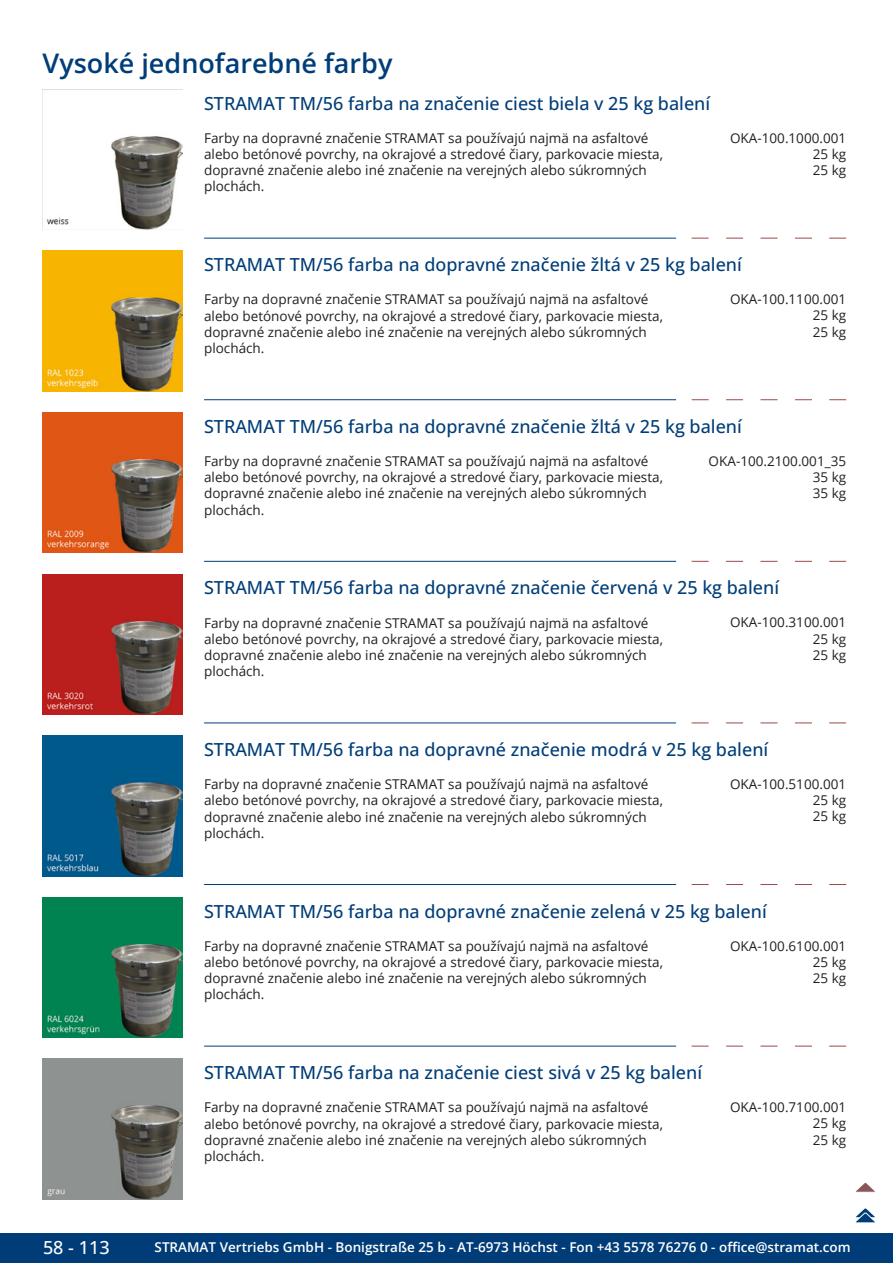
<style>
.page{position:relative;width:893px;height:1263px;background:#fff}
.page>*{position:absolute;margin:0;border:0;box-sizing:border-box;transform-origin:0 0}
.GruppeName{font:600 27px "Open Sans";color:#003d78}
.ArtikelName{font:500 18px "Open Sans";color:#003d78}
.t1{font:500 18px "Open Sans";color:#fff}
.Beschreibung{font:13.5px/16.2px "Open Sans";color:#231f20}
.ArtikelNummer{font:13.5px "Open Sans";color:#231f20}
.t2{font:600 13.5px "Open Sans";color:#fff}
</style>
<div class="page">
<div style="left:0;top:1233px;width:893px;height:30px;background:#003d78"></div>
<img style="left:43px;top:89px;width:140px;height:141px">
<img style="left:43px;top:251px;width:140px;height:140px">
<svg style="left:692px;top:238px;width:17px;height:1px"></svg>
<svg style="left:726px;top:238px;width:17px;height:1px"></svg>
<svg style="left:760px;top:238px;width:17px;height:1px"></svg>
<svg style="left:795px;top:238px;width:17px;height:1px"></svg>
<svg style="left:829px;top:238px;width:17px;height:1px"></svg>
<hr style="left:204px;top:238px;width:472px;height:1px;background:#003d78">
<img style="left:43px;top:412px;width:140px;height:141px">
<svg style="left:692px;top:399px;width:17px;height:1px"></svg>
<svg style="left:726px;top:399px;width:17px;height:1px"></svg>
<svg style="left:760px;top:399px;width:17px;height:1px"></svg>
<svg style="left:795px;top:399px;width:17px;height:1px"></svg>
<svg style="left:829px;top:399px;width:17px;height:1px"></svg>
<hr style="left:204px;top:399px;width:472px;height:1px;background:#003d78">
<img style="left:43px;top:574px;width:140px;height:140px">
<svg style="left:692px;top:561px;width:17px;height:1px"></svg>
<svg style="left:726px;top:561px;width:17px;height:1px"></svg>
<svg style="left:760px;top:561px;width:17px;height:1px"></svg>
<svg style="left:795px;top:561px;width:17px;height:1px"></svg>
<svg style="left:829px;top:561px;width:17px;height:1px"></svg>
<hr style="left:204px;top:561px;width:472px;height:1px;background:#003d78">
<img style="left:43px;top:736px;width:140px;height:140px">
<svg style="left:692px;top:723px;width:17px;height:1px"></svg>
<svg style="left:726px;top:723px;width:17px;height:1px"></svg>
<svg style="left:760px;top:723px;width:17px;height:1px"></svg>
<svg style="left:795px;top:723px;width:17px;height:1px"></svg>
<svg style="left:829px;top:723px;width:17px;height:1px"></svg>
<hr style="left:204px;top:723px;width:472px;height:1px;background:#003d78">
<img style="left:43px;top:897px;width:140px;height:140px">
<svg style="left:692px;top:884px;width:17px;height:1px"></svg>
<svg style="left:726px;top:884px;width:17px;height:1px"></svg>
<svg style="left:760px;top:884px;width:17px;height:1px"></svg>
<svg style="left:795px;top:884px;width:17px;height:1px"></svg>
<svg style="left:829px;top:884px;width:17px;height:1px"></svg>
<hr style="left:204px;top:884px;width:472px;height:1px;background:#003d78">
<img style="left:43px;top:1059px;width:140px;height:140px">
<svg style="left:692px;top:1046px;width:17px;height:1px"></svg>
<svg style="left:726px;top:1046px;width:17px;height:1px"></svg>
<svg style="left:760px;top:1046px;width:17px;height:1px"></svg>
<svg style="left:795px;top:1046px;width:17px;height:1px"></svg>
<svg style="left:829px;top:1046px;width:17px;height:1px"></svg>
<hr style="left:204px;top:1046px;width:472px;height:1px;background:#003d78">
<svg style="left:856px;top:1183px;width:19px;height:9px"></svg>
<svg style="left:855px;top:1208px;width:21px;height:15px"></svg>
<p class="GruppeName" style="left:43px;top:44px;width:352px">Vysoké jednofarebné farby</p>
<p class="ArtikelName" style="left:204px;top:91px;width:508px">STRAMAT TM/56 farba na značenie ciest biela v 25 kg balení</p>
<p class="Beschreibung" style="left:204px;top:129px;width:460px">Farby na dopravné značenie STRAMAT sa používajú najmä na asfaltové alebo betónové povrchy, na okrajové a stredové čiary, parkovacie miesta, dopravné značenie alebo iné značenie na verejných alebo súkromných plochách.</p>
<p class="ArtikelNummer" style="left:730px;top:128px;width:118px">OKA-100.1000.001</p>
<p class="ArtikelNummer" style="left:813px;top:145px;width:35px">25 kg</p>
<p class="ArtikelNummer" style="left:813px;top:161px;width:35px">25 kg</p>
<p class="ArtikelName" style="left:204px;top:252px;width:539px">STRAMAT TM/56 farba na dopravné značenie žltá v 25 kg balení</p>
<p class="Beschreibung" style="left:204px;top:291px;width:460px">Farby na dopravné značenie STRAMAT sa používajú najmä na asfaltové alebo betónové povrchy, na okrajové a stredové čiary, parkovacie miesta, dopravné značenie alebo iné značenie na verejných alebo súkromných plochách.</p>
<p class="ArtikelNummer" style="left:730px;top:290px;width:118px">OKA-100.1100.001</p>
<p class="ArtikelNummer" style="left:813px;top:306px;width:35px">25 kg</p>
<p class="ArtikelNummer" style="left:813px;top:322px;width:35px">25 kg</p>
<p class="ArtikelName" style="left:204px;top:414px;width:539px">STRAMAT TM/56 farba na dopravné značenie žltá v 25 kg balení</p>
<p class="Beschreibung" style="left:204px;top:453px;width:460px">Farby na dopravné značenie STRAMAT sa používajú najmä na asfaltové alebo betónové povrchy, na okrajové a stredové čiary, parkovacie miesta, dopravné značenie alebo iné značenie na verejných alebo súkromných plochách.</p>
<p class="ArtikelNummer" style="left:709px;top:452px;width:139px">OKA-100.2100.001_35</p>
<p class="ArtikelNummer" style="left:813px;top:468px;width:35px">35 kg</p>
<p class="ArtikelNummer" style="left:813px;top:484px;width:35px">35 kg</p>
<p class="ArtikelName" style="left:204px;top:575px;width:577px">STRAMAT TM/56 farba na dopravné značenie červená v 25 kg balení</p>
<p class="Beschreibung" style="left:204px;top:614px;width:460px">Farby na dopravné značenie STRAMAT sa používajú najmä na asfaltové alebo betónové povrchy, na okrajové a stredové čiary, parkovacie miesta, dopravné značenie alebo iné značenie na verejných alebo súkromných plochách.</p>
<p class="ArtikelNummer" style="left:730px;top:613px;width:118px">OKA-100.3100.001</p>
<p class="ArtikelNummer" style="left:813px;top:629px;width:35px">25 kg</p>
<p class="ArtikelNummer" style="left:813px;top:646px;width:35px">25 kg</p>
<p class="ArtikelName" style="left:204px;top:737px;width:566px">STRAMAT TM/56 farba na dopravné značenie modrá v 25 kg balení</p>
<p class="Beschreibung" style="left:204px;top:776px;width:460px">Farby na dopravné značenie STRAMAT sa používajú najmä na asfaltové alebo betónové povrchy, na okrajové a stredové čiary, parkovacie miesta, dopravné značenie alebo iné značenie na verejných alebo súkromných plochách.</p>
<p class="ArtikelNummer" style="left:730px;top:775px;width:118px">OKA-100.5100.001</p>
<p class="ArtikelNummer" style="left:813px;top:791px;width:35px">25 kg</p>
<p class="ArtikelNummer" style="left:813px;top:807px;width:35px">25 kg</p>
<p class="ArtikelName" style="left:204px;top:899px;width:564px">STRAMAT TM/56 farba na dopravné značenie zelená v 25 kg balení</p>
<p class="Beschreibung" style="left:204px;top:937px;width:460px">Farby na dopravné značenie STRAMAT sa používajú najmä na asfaltové alebo betónové povrchy, na okrajové a stredové čiary, parkovacie miesta, dopravné značenie alebo iné značenie na verejných alebo súkromných plochách.</p>
<p class="ArtikelNummer" style="left:730px;top:936px;width:118px">OKA-100.6100.001</p>
<p class="ArtikelNummer" style="left:813px;top:953px;width:35px">25 kg</p>
<p class="ArtikelNummer" style="left:813px;top:969px;width:35px">25 kg</p>
<p class="ArtikelName" style="left:204px;top:1060px;width:500px">STRAMAT TM/56 farba na značenie ciest sivá v 25 kg balení</p>
<p class="Beschreibung" style="left:204px;top:1099px;width:460px">Farby na dopravné značenie STRAMAT sa používajú najmä na asfaltové alebo betónové povrchy, na okrajové a stredové čiary, parkovacie miesta, dopravné značenie alebo iné značenie na verejných alebo súkromných plochách.</p>
<p class="ArtikelNummer" style="left:730px;top:1098px;width:118px">OKA-100.7100.001</p>
<p class="ArtikelNummer" style="left:813px;top:1114px;width:35px">25 kg</p>
<p class="ArtikelNummer" style="left:813px;top:1130px;width:35px">25 kg</p>
<h2 class="t1" style="left:43px;top:1234px;width:68px">58 - 113</h2>
<p class="t2" style="left:155px;top:1238px;width:698px">STRAMAT Vertriebs GmbH - Bonigstraße 25 b - AT-6973 Höchst - Fon +43 5578 76276 0 - office@stramat.com</p>
</div>
